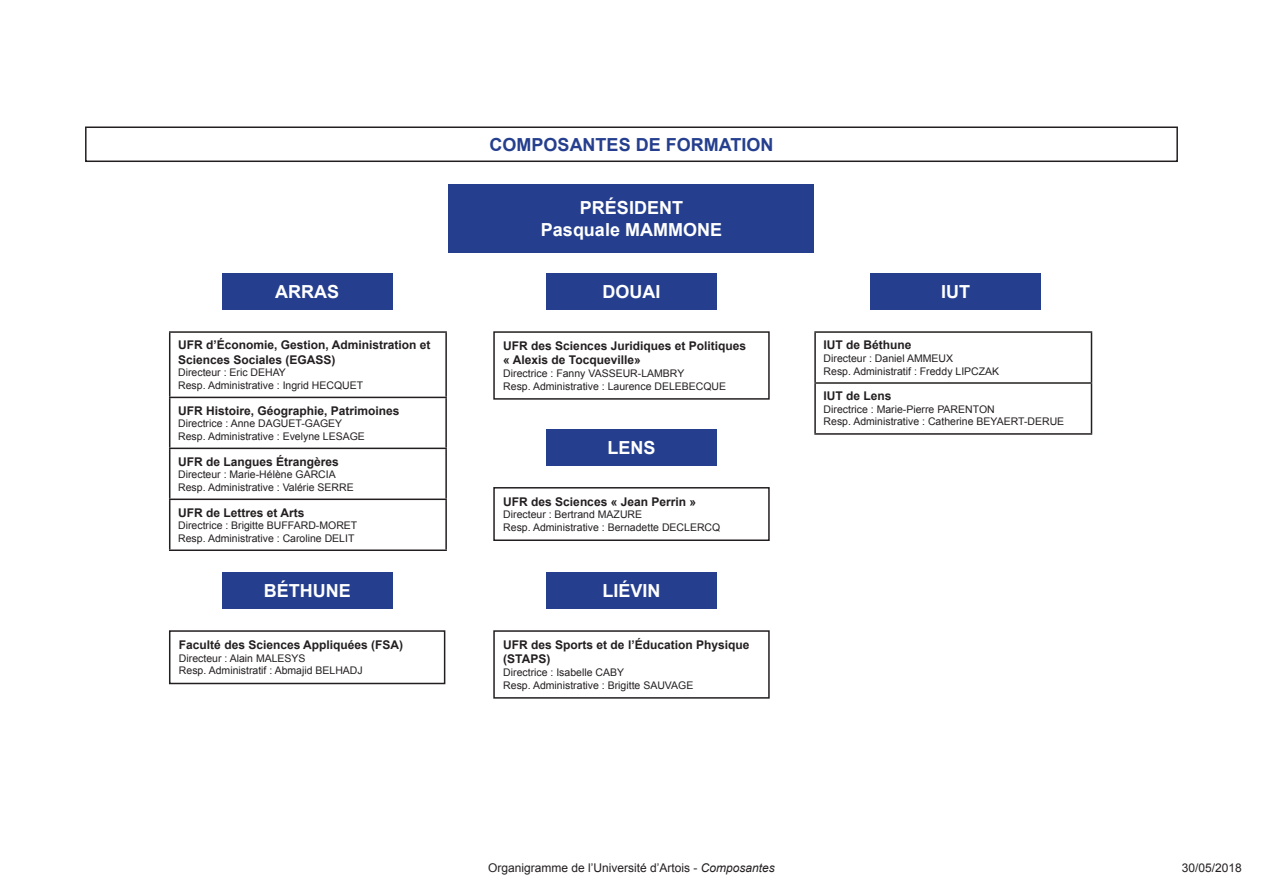
<style>
.page{position:relative;width:1263px;height:893px;background:#fff}
.page>*{position:absolute;margin:0;border:0;box-sizing:border-box;transform-origin:0 0}
.t1{font:700 18px "Arial";color:#fff}
.t2{font:700 18px "Arial";color:#253f8e}
.t3{font:700 12px/14.4px "Arial";color:#231f20}
.t4{font:12px "Arial";color:#231f20}
.t5{font:10.5px "Arial";color:#231f20}
.s1{font-style:italic}
</style>
<div class="page">
<div style="left:85px;top:126px;width:1093px;height:36px;border:2px solid #231f20"></div>
<div style="left:449px;top:184px;width:365px;height:68px;background:#253f8e"></div>
<div style="left:169px;top:630px;width:276px;height:54px;border:2px solid #231f20"></div>
<div style="left:493px;top:331px;width:277px;height:69px;border:2px solid #231f20"></div>
<div style="left:546px;top:273px;width:170px;height:37px;background:#253f8e"></div>
<div style="left:871px;top:273px;width:170px;height:37px;background:#253f8e"></div>
<div style="left:493px;top:487px;width:277px;height:54px;border:2px solid #231f20"></div>
<div style="left:546px;top:429px;width:170px;height:37px;background:#253f8e"></div>
<div style="left:493px;top:630px;width:277px;height:69px;border:2px solid #231f20"></div>
<div style="left:546px;top:572px;width:170px;height:37px;background:#253f8e"></div>
<div style="left:222px;top:572px;width:170px;height:37px;background:#253f8e"></div>
<div style="left:222px;top:273px;width:170px;height:37px;background:#253f8e"></div>
<hr style="left:169px;top:331px;width:278px;height:2px;background:#231f20">
<hr style="left:169px;top:333px;width:1px;height:64px;background:#231f20">
<hr style="left:445px;top:333px;width:2px;height:64px;background:#231f20">
<hr style="left:169px;top:397px;width:278px;height:1px;background:#231f20">
<hr style="left:169px;top:398px;width:1px;height:50px;background:#231f20">
<hr style="left:445px;top:398px;width:2px;height:50px;background:#231f20">
<hr style="left:169px;top:448px;width:278px;height:1px;background:#231f20">
<hr style="left:169px;top:449px;width:1px;height:50px;background:#231f20">
<hr style="left:445px;top:449px;width:2px;height:50px;background:#231f20">
<hr style="left:169px;top:499px;width:278px;height:1px;background:#231f20">
<hr style="left:169px;top:500px;width:1px;height:49px;background:#231f20">
<hr style="left:445px;top:500px;width:2px;height:49px;background:#231f20">
<hr style="left:169px;top:549px;width:278px;height:2px;background:#231f20">
<hr style="left:814px;top:331px;width:278px;height:2px;background:#231f20">
<hr style="left:814px;top:333px;width:2px;height:49px;background:#231f20">
<hr style="left:1091px;top:333px;width:1px;height:49px;background:#231f20">
<hr style="left:814px;top:382px;width:278px;height:2px;background:#231f20">
<hr style="left:814px;top:384px;width:2px;height:49px;background:#231f20">
<hr style="left:1091px;top:384px;width:1px;height:49px;background:#231f20">
<hr style="left:814px;top:433px;width:278px;height:2px;background:#231f20">
<p class="t2" style="left:490px;top:132px;width:285px">COMPOSANTES DE FORMATION</p>
<p class="t1" style="left:275px;top:280px;width:65px">ARRAS</p>
<p class="t3" style="left:178px;top:338px;width:254px">UFR d’Économie, Gestion, Administration et<br>Sciences Sociales (EGASS)</p>
<p class="t5" style="left:178px;top:366px;width:109px">Directeur : Eric DEHAY</p>
<p class="t5" style="left:178px;top:378px;width:186px">Resp. Administrative : Ingrid HECQUET</p>
<p class="t3" style="left:178px;top:404px;width:223px">UFR Histoire, Géographie, Patrimoines</p>
<p class="t5" style="left:178px;top:417px;width:165px">Directrice : Anne DAGUET-GAGEY</p>
<p class="t5" style="left:178px;top:429px;width:188px">Resp. Administrative : Evelyne LESAGE</p>
<p class="t3" style="left:178px;top:455px;width:162px">UFR de Langues Étrangères</p>
<p class="t5" style="left:178px;top:468px;width:159px">Directeur : Marie-Hélène GARCIA</p>
<p class="t5" style="left:178px;top:480px;width:177px">Resp. Administrative : Valérie SERRE</p>
<p class="t3" style="left:178px;top:505px;width:128px">UFR de Lettres et Arts</p>
<p class="t5" style="left:178px;top:519px;width:181px">Directrice : Brigitte BUFFARD-MORET</p>
<p class="t5" style="left:178px;top:531px;width:178px">Resp. Administrative : Caroline DELIT</p>
<p class="t1" style="left:580px;top:196px;width:105px">PRÉSIDENT</p>
<p class="t1" style="left:541px;top:217px;width:183px">Pasquale MAMMONE</p>
<p class="t1" style="left:602px;top:280px;width:59px">DOUAI</p>
<p class="t1" style="left:941px;top:280px;width:30px">IUT</p>
<p class="t3" style="left:503px;top:339px;width:244px">UFR des Sciences Juridiques et Politiques « Alexis de Tocqueville»</p>
<p class="t5" style="left:503px;top:366px;width:183px">Directrice : Fanny VASSEUR-LAMBRY</p>
<p class="t5" style="left:503px;top:379px;width:224px">Resp. Administrative : Laurence DELEBECQUE</p>
<p class="t1" style="left:607px;top:436px;width:50px">LENS</p>
<p class="t3" style="left:503px;top:495px;width:194px">UFR des Sciences « Jean Perrin »</p>
<p class="t5" style="left:503px;top:508px;width:140px">Directeur : Bertrand MAZURE</p>
<p class="t5" style="left:503px;top:520px;width:219px">Resp. Administrative : Bernadette DECLERCQ</p>
<p class="t3" style="left:824px;top:338px;width:90px">IUT de Béthune</p>
<p class="t5" style="left:824px;top:351px;width:131px">Directeur : Daniel AMMEUX</p>
<p class="t5" style="left:824px;top:364px;width:177px">Resp. Administratif : Freddy LIPCZAK</p>
<p class="t3" style="left:824px;top:389px;width:70px">IUT de Lens</p>
<p class="t5" style="left:824px;top:402px;width:173px">Directrice : Marie-Pierre PARENTON</p>
<p class="t5" style="left:824px;top:415px;width:242px">Resp. Administrative : Catherine BEYAERT-DERUE</p>
<p class="t1" style="left:264px;top:579px;width:88px">BÉTHUNE</p>
<p class="t1" style="left:602px;top:579px;width:60px">LIÉVIN</p>
<p class="t3" style="left:179px;top:638px;width:226px">Faculté des Sciences Appliquées (FSA)</p>
<p class="t5" style="left:179px;top:651px;width:128px">Directeur : Alain MALESYS</p>
<p class="t5" style="left:179px;top:664px;width:185px">Resp. Administratif : Abmajid BELHADJ</p>
<p class="t3" style="left:503px;top:638px;width:248px">UFR des Sports et de l’Éducation Physique (STAPS)</p>
<p class="t5" style="left:503px;top:665px;width:122px">Directrice : Isabelle CABY</p>
<p class="t5" style="left:503px;top:678px;width:192px">Resp. Administrative : Brigitte SAUVAGE</p>
<p class="t4" style="left:488px;top:860px;width:288px">Organigramme de l’Université d’Artois - <span class="s1">Composantes</span></p>
<p class="t4" style="left:1182px;top:860px;width:62px">30/05/2018</p>
</div>
